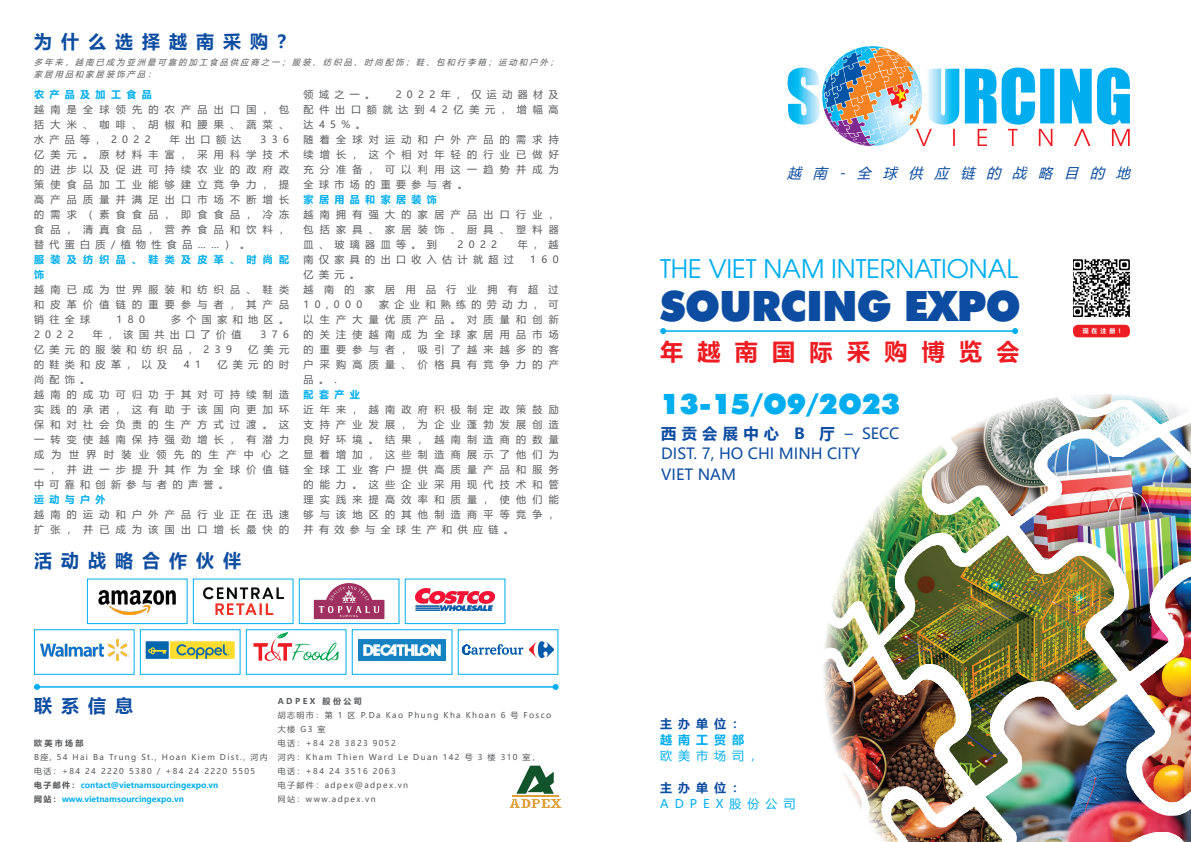
<style>
.page{position:relative;width:1191px;height:842px;background:#fff}
.page>*{position:absolute;margin:0;border:0;box-sizing:border-box;transform-origin:0 0}
.t1{font:42px "UTM Futura Extra";letter-spacing:-.025em;color:#0d4da1}
.t2{font:28.3px "UTM Futura Extra";letter-spacing:-.01em;color:#00aeef}
.t3{font:25.5px "UTM Avo";letter-spacing:-.005em;color:#00aeef}
.t4{font:700 23.1px "Microsoft Ya Hei";letter-spacing:.62em;color:#ee1d23}
.t5{font:700 18px "Microsoft Ya Hei";letter-spacing:.5em;color:#0d4da1}
.t6{font:15.3px "Microsoft Ya Hei";color:#0d4da1}
.t7{font:700 15.3px "Microsoft Ya Hei";letter-spacing:.34em;color:#0d4da1}
.t8{font:italic 14px "Microsoft Ya Hei";color:#0d4da1}
.t9{font:12px "Microsoft Ya Hei";letter-spacing:.5em;color:#00aeef}
.t10{font:700 12px "Microsoft Ya Hei";letter-spacing:.5em;color:#0d4da1}
.t11{font:700 12px "Microsoft Ya Hei";letter-spacing:.5em;color:#00aeef}
.t12{font:10px/15px "Microsoft Ya Hei";letter-spacing:.635em;color:#57585a;text-align:justify}
.t13{font:10px "Microsoft Ya Hei";letter-spacing:.54em;color:#57585a}
.t14{font:700 10px "Microsoft Ya Hei";letter-spacing:.54em;color:#00aeef}
.t15{font:10px/15px "Microsoft Ya Hei";letter-spacing:1.04em;color:#57585a}
.t16{font:700 10px/15px "Microsoft Ya Hei";letter-spacing:.635em;color:#00aeef}
.t17{font:8px/14px "Microsoft Ya Hei";letter-spacing:.17em;color:#57585a}
.t18{font:700 8px "Microsoft Ya Hei";color:#00aeef}
.t19{font:italic 8px/12px "Microsoft Ya Hei";color:#57585a}
.t20{font:700 8px "Microsoft Ya Hei";letter-spacing:.3em;color:#57585a}
.t21{font:700 5.9px "Microsoft Ya Hei";color:#fff}
.s1{color:#57585a}
.s2{font-weight:400}
</style>
<div class="page">
<img style="left:823px;top:316px;width:368px;height:526px">
<div style="left:1073px;top:325px;width:57px;height:12px;background:#ee1d23;border-radius:5px"></div>
<svg style="left:509px;top:766px;width:52px;height:42px"></svg>
<hr style="left:37px;top:686px;width:518px;height:2px;background:#00aeef">
<svg style="left:34px;top:684px;width:6px;height:6px"></svg>
<svg style="left:552px;top:684px;width:6px;height:6px"></svg>
<hr style="left:663px;top:330px;width:352px;height:2px;background:#00aeef">
<svg style="left:660px;top:328px;width:6px;height:6px"></svg>
<svg style="left:1012px;top:328px;width:6px;height:6px"></svg>
<svg style="left:787px;top:46px;width:343px;height:100px"></svg>
<img style="left:1073px;top:259px;width:57px;height:57px">
<div style="left:87px;top:579px;width:100px;height:45px;background:#fff;border:1px solid #00aeef"></div>
<div style="left:193px;top:579px;width:100px;height:45px;background:#fff;border:1px solid #00aeef"></div>
<div style="left:299px;top:579px;width:100px;height:45px;background:#fff;border:1px solid #00aeef"></div>
<div style="left:405px;top:579px;width:100px;height:45px;background:#fff;border:1px solid #00aeef"></div>
<img style="left:202px;top:580px;width:82px;height:35px">
<img style="left:99px;top:591px;width:77px;height:23px">
<svg style="left:314px;top:583px;width:70px;height:36px"></svg>
<img style="left:416px;top:589px;width:78px;height:22px">
<div style="left:34px;top:629px;width:100px;height:46px;background:#fff;border:1px solid #00aeef"></div>
<div style="left:140px;top:629px;width:100px;height:46px;background:#fff;border:1px solid #00aeef"></div>
<div style="left:352px;top:629px;width:100px;height:46px;background:#fff;border:1px solid #00aeef"></div>
<div style="left:246px;top:629px;width:100px;height:46px;background:#fff;border:1px solid #00aeef"></div>
<div style="left:458px;top:629px;width:100px;height:46px;background:#fff;border:1px solid #00aeef"></div>
<div style="left:146px;top:641px;width:23px;height:18px;background:#0266ae"></div>
<svg style="left:148px;top:641px;width:87px;height:18px"></svg>
<svg style="left:462px;top:641px;width:92px;height:17px"></svg>
<img style="left:40px;top:639px;width:88px;height:22px">
<img style="left:359px;top:639px;width:86px;height:22px">
<svg style="left:253px;top:632px;width:86px;height:29px"></svg>
<p class="t5" style="left:34px;top:29px;width:263px">为什么选择越南采购？</p>
<p class="t19" style="left:34px;top:56px;width:528px">多年来，越南已成为亚洲最可靠的加工食品供应商之一；服装、纺织品、时尚配饰；鞋、包和行李箱；运动和户外；家居用品和家居装饰产品：</p>
<p class="t14" style="left:34px;top:87px;width:119px">农产品及加工食品</p>
<p class="t12" style="left:34px;top:101px;width:256px">越南是全球领先的农产品出口国，包括大米、咖啡、胡椒和腰果、蔬菜、水产品等，2022</p>
<p class="t12" style="left:170px;top:131px;width:73px">年出口额达</p>
<p class="t12" style="left:34px;top:131px;width:256px;text-indent:226px">336亿美元。原材料丰富，采用科学技术的进步以及促进可持续农业的政府政策使食品加工业能够建立竞争力，提高产品质量并满足出口市场不断增长的需求（素食食品，即食食品，冷冻食品，清真食品，营养食品和饮料，替代蛋白质/植物性食品……）。</p>
<p class="t16" style="left:34px;top:251px;width:256px">服装及纺织品、鞋类及皮革、时尚配饰</p>
<p class="t12" style="left:34px;top:281px;width:256px">越南已成为世界服装和纺织品、鞋类和皮革价值链的重要参与者，其产品销往全球</p>
<p class="t12" style="left:116px;top:311px;width:30px">180</p>
<p class="t13" style="left:171px;top:312px;width:119px">多个国家和地区。</p>
<p class="t12" style="left:34px;top:326px;width:41px">2022</p>
<p class="t13" style="left:93px;top:327px;width:150px">年，该国共出口了价值</p>
<p class="t12" style="left:261px;top:326px;width:30px">376</p>
<p class="t13" style="left:34px;top:342px;width:199px">亿美元的服装和纺织品，239</p>
<p class="t12" style="left:248px;top:341px;width:42px">亿美元</p>
<p class="t13" style="left:34px;top:357px;width:135px">的鞋类和皮革，以及</p>
<p class="t12" style="left:184px;top:356px;width:19px">4 1</p>
<p class="t12" style="left:217px;top:356px;width:73px">亿美元的时</p>
<p class="t12" style="left:34px;top:371px;width:58px">尚配饰。</p>
<p class="t12" style="left:34px;top:386px;width:256px">越南的成功可归功于其对可持续制造实践的承诺，这有助于该国向更加环保和对社会负责的生产方式过渡。这一转变使越南保持强劲增长，有潜力成为世界时装业领先的生产中心之一，并进一步提升其作为全球价值链中可靠和创新参与者的声誉。</p>
<p class="t14" style="left:34px;top:492px;width:73px">运动与户外</p>
<p class="t12" style="left:34px;top:506px;width:256px">越南的运动和户外产品行业正在迅速扩张，并已成为该国出口增长最快的</p>
<p class="t5" style="left:34px;top:548px;width:209px">活动战略合作伙伴</p>
<p class="t12" style="left:304px;top:86px;width:256px;text-indent:92px">2022年，仅运动器材及配件出口额就达到42亿美元，增幅高达45%。</p>
<p class="t12" style="left:304px;top:131px;width:256px">随着全球对运动和户外产品的需求持续增长，这个相对年轻的行业已做好充分准备，可以利用这一趋势并成为全球市场的重要参与者。</p>
<p class="t14" style="left:304px;top:192px;width:135px">家居用品和家居装饰</p>
<p class="t12" style="left:304px;top:206px;width:256px">越南拥有强大的家居产品出口行业，包括家具、家居装饰、厨具、塑料器皿、玻璃器皿等。到</p>
<p class="t12" style="left:304px;top:86px;width:73px">领域之一。</p>
<p class="t12" style="left:457px;top:236px;width:41px">2022</p>
<p class="t12" style="left:518px;top:236px;width:42px">年，越</p>
<p class="t13" style="left:304px;top:252px;width:212px">南仅家具的出口收入估计就超过</p>
<p class="t12" style="left:530px;top:251px;width:30px">160</p>
<p class="t12" style="left:304px;top:266px;width:58px">亿美元。</p>
<p class="t15" style="left:304px;top:281px;width:256px">越南的家居用品行业拥有超过<br>10,000</p>
<p class="t12" style="left:304px;top:296px;width:256px;text-indent:75px">家企业和熟练的劳动力，可以生产大量优质产品。对质量和创新的关注使越南成为全球家居用品市场的重要参与者，吸引了越来越多的客户采购高质量、价格具有竞争力的产品。.</p>
<p class="t14" style="left:304px;top:387px;width:58px">配套产业</p>
<p class="t12" style="left:304px;top:401px;width:256px">近年来，越南政府积极制定政策鼓励支持产业发展，为企业蓬勃发展创造良好环境。结果，越南制造商的数量显着增加，这些制造商展示了他们为全球工业客户提供高质量产品和服务的能力。这些企业采用现代技术和管理实践来提高效率和质量，使他们能够与该地区的其他制造商平等竞争，并有效参与全球生产和供应链。</p>
<p class="t5" style="left:34px;top:693px;width:101px">联系信息</p>
<p class="t20" style="left:34px;top:737px;width:51px">欧美市场部</p>
<p class="t17" style="left:34px;top:749px;width:235px">B座, 54 Hai Ba Trung St., Hoan Kiem Dist., 河内</p>
<p class="t17" style="left:34px;top:763px;width:223px">电话：+84 24 2220 5380 / +84 24 2220 5505</p>
<p class="t18" style="left:34px;top:779px;width:186px"><span class="s1">电子邮件：</span> contact@vietnamsourcingexpo.vn</p>
<p class="t18" style="left:34px;top:793px;width:151px"><span class="s1">网站：</span> www.vietnamsourcingexpo.vn</p>
<p class="t20" style="left:278px;top:695px;width:85px">ADPEX 股份公司</p>
<p class="t17" style="left:278px;top:707px;width:275px">胡志明市：第 1 区 P.Da Kao Phung Kha Khoan 6 号 Fosco大楼 G3 室</p>
<p class="t17" style="left:278px;top:735px;width:119px">电话：+84 28 3823 9052</p>
<p class="t17" style="left:278px;top:749px;width:263px">河内：Kham Thien Ward Le Duan 142 号 3 楼 310 室，</p>
<p class="t17" style="left:278px;top:763px;width:119px">电话：+84 24 3516 2063</p>
<p class="t17" style="left:278px;top:777px;width:132px">电子邮件：adpex@adpex.vn</p>
<p class="t17" style="left:278px;top:791px;width:99px">网站：www.adpex.vn</p>
<p class="t8" style="left:787px;top:163px;width:349px">越南-全球供应链的战略目的地</p>
<p class="t3" style="left:660px;top:249px;width:359px">THE VIET NAM INTERNATIONAL</p>
<p class="t1" style="left:660px;top:276px;width:362px">SOURCING EXPO</p>
<p class="t4" style="left:660px;top:335px;width:361px">年越南国际采购博览会</p>
<p class="t2" style="left:660px;top:384px;width:242px">13-15/O9/2O23</p>
<p class="t7" style="left:661px;top:423px;width:240px">西贡会展中心 B 厅 <span class="s2">– SECC</span></p>
<p class="t6" style="left:661px;top:443px;width:201px">DIST. 7, HO CHI MINH CITY</p>
<p class="t6" style="left:661px;top:464px;width:76px">VIET NAM</p>
<p class="t21" style="left:1082px;top:327px;width:43px">现在注册！</p>
<p class="t10" style="left:660px;top:715px;width:85px">主办单位：</p>
<p class="t11" style="left:660px;top:731px;width:85px">越南工贸部</p>
<p class="t9" style="left:660px;top:747px;width:103px">欧美市场司，</p>
<p class="t10" style="left:660px;top:779px;width:85px">主办单位：</p>
<p class="t9" style="left:660px;top:795px;width:137px">ADPEX股份公司</p>
</div>
